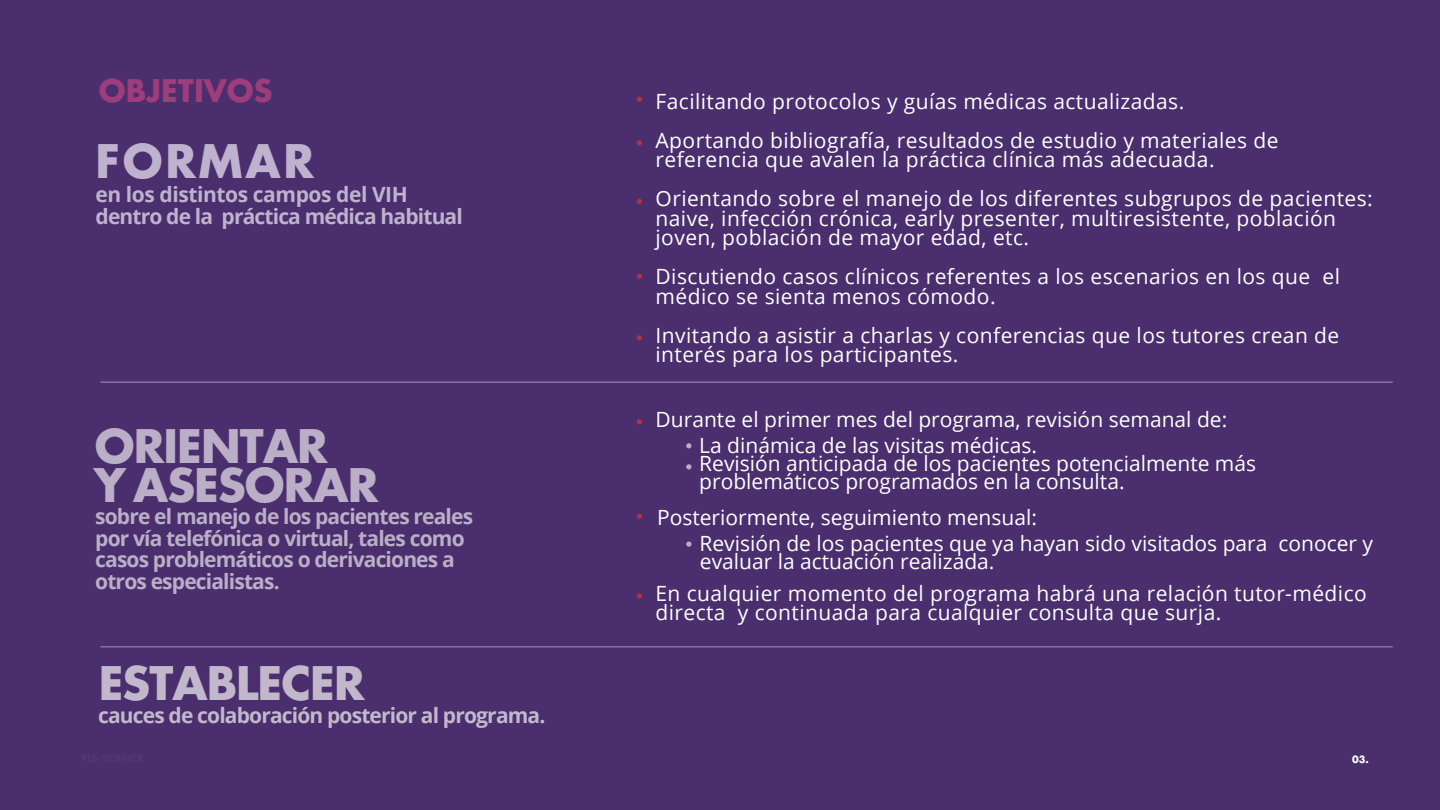
<style>
.page{position:relative;width:1440px;height:810px;background:#4a2e6d}
.page>*{position:absolute;margin:0;border:0;box-sizing:border-box;transform-origin:0 0}
.t1{font:700 45px "Futura Std";letter-spacing:-.02em;color:#baafc6}
.t2{font:700 45px "Futura Std";letter-spacing:-.02em;color:#c2b8cc}
.t3{font:700 45px "Futura Std";letter-spacing:.06em;color:#bfb2ce}
.t4{font:700 30.38px "Futura Std";color:#9d3d79}
.t5{font:21px/19.5px "Open Sans";letter-spacing:.02em;color:#fff}
.t6{font:21px/25.5px "Open Sans";color:#fff}
.t7{font:700 21px/21.6px "Open Sans";letter-spacing:-.04em;color:#baafc6}
.t8{font:700 21px/21.6px "Open Sans";letter-spacing:-.04em;color:#bfb2ce}
.t9{font:700 21px "Open Sans";letter-spacing:-.04em;color:#c2b8cc}
.t10{font:700 9.75px "Futura Std";color:#fff}
</style>
<div class="page">
<svg style="left:637px;top:419px;width:5px;height:5px"></svg>
<svg style="left:686px;top:542px;width:6px;height:5px"></svg>
<svg style="left:686px;top:464px;width:6px;height:6px"></svg>
<svg style="left:686px;top:443px;width:6px;height:5px"></svg>
<svg style="left:637px;top:514px;width:5px;height:5px"></svg>
<svg style="left:637px;top:593px;width:5px;height:5px"></svg>
<svg style="left:637px;top:97px;width:5px;height:5px"></svg>
<svg style="left:637px;top:140px;width:5px;height:6px"></svg>
<svg style="left:637px;top:199px;width:5px;height:5px"></svg>
<svg style="left:637px;top:274px;width:5px;height:5px"></svg>
<svg style="left:637px;top:335px;width:5px;height:5px"></svg>
<hr style="left:100px;top:382px;width:1293px;height:1px;background:#a695b7">
<hr style="left:100px;top:647px;width:1293px;height:1px;background:#a695b7">
<h2 class="t4" style="left:99px;top:71px;width:175px">OBJETIVOS</h2>
<h1 class="t3" style="left:96px;top:131px;width:220px">FORMAR</h1>
<p class="t8" style="left:96px;top:183px;width:369px">en los distintos campos del VIH dentro de la práctica médica habitual</p>
<h1 class="t1" style="left:95px;top:416px;width:234px">ORIENTAR</h1>
<h1 class="t1" style="left:94px;top:456px;width:286px">Y ASESORAR</h1>
<p class="t7" style="left:95px;top:505px;width:380px">sobre el manejo de los pacientes reales por vía telefónica o virtual, tales como casos problemáticos o derivaciones a otros especialistas.</p>
<h1 class="t2" style="left:99px;top:653px;width:268px">ESTABLECER</h1>
<p class="t9" style="left:98px;top:701px;width:449px">cauces de colaboración posterior al programa.</p>
<p class="t5" style="left:656px;top:81px;width:624px;line-height:39px">Facilitando protocolos y guías médicas actualizadas.<br>Aportando bibliografía, resultados de estudio y materiales de</p>
<p class="t5" style="left:656px;top:139px;width:719px;line-height:39px">referencia que avalen la práctica clínica más adecuada.<br>Orientando sobre el manejo de los diferentes subgrupos de pacientes:</p>
<p class="t5" style="left:656px;top:208px;width:682px">naive, infección crónica, early presenter, multiresistente, población joven, población de mayor edad, etc.</p>
<p class="t5" style="left:656px;top:266px;width:686px">Discutiendo casos clínicos referentes a los escenarios en los que el médico se sienta menos cómodo.</p>
<p class="t5" style="left:656px;top:325px;width:685px">Invitando a asistir a charlas y conferencias que los tutores crean de interés para los participantes.</p>
<p class="t6" style="left:699px;top:407px;width:530px;text-indent:-44px">Durante el primer mes del programa, revisión semanal de:<br>La dinámica de las visitas médicas.</p>
<p class="t6" style="left:699px;top:454px;width:558px;line-height:18px">Revisión anticipada de los pacientes potencialmente más problemáticos programados en la consulta.</p>
<p class="t6" style="left:699px;top:504px;width:675px;line-height:26.1px;text-indent:-42px">Posteriormente, seguimiento mensual:<br>Revisión de los pacientes que ya hayan sido visitados para conocer y</p>
<p class="t6" style="left:700px;top:548px;width:296px">evaluar la actuación realizada.</p>
<p class="t5" style="left:655px;top:583px;width:713px">En cualquier momento del programa habrá una relación tutor-médico directa y continuada para cualquier consulta que surja.</p>
<p class="t10" style="left:1352px;top:753px;width:18px">03.</p>
</div>
